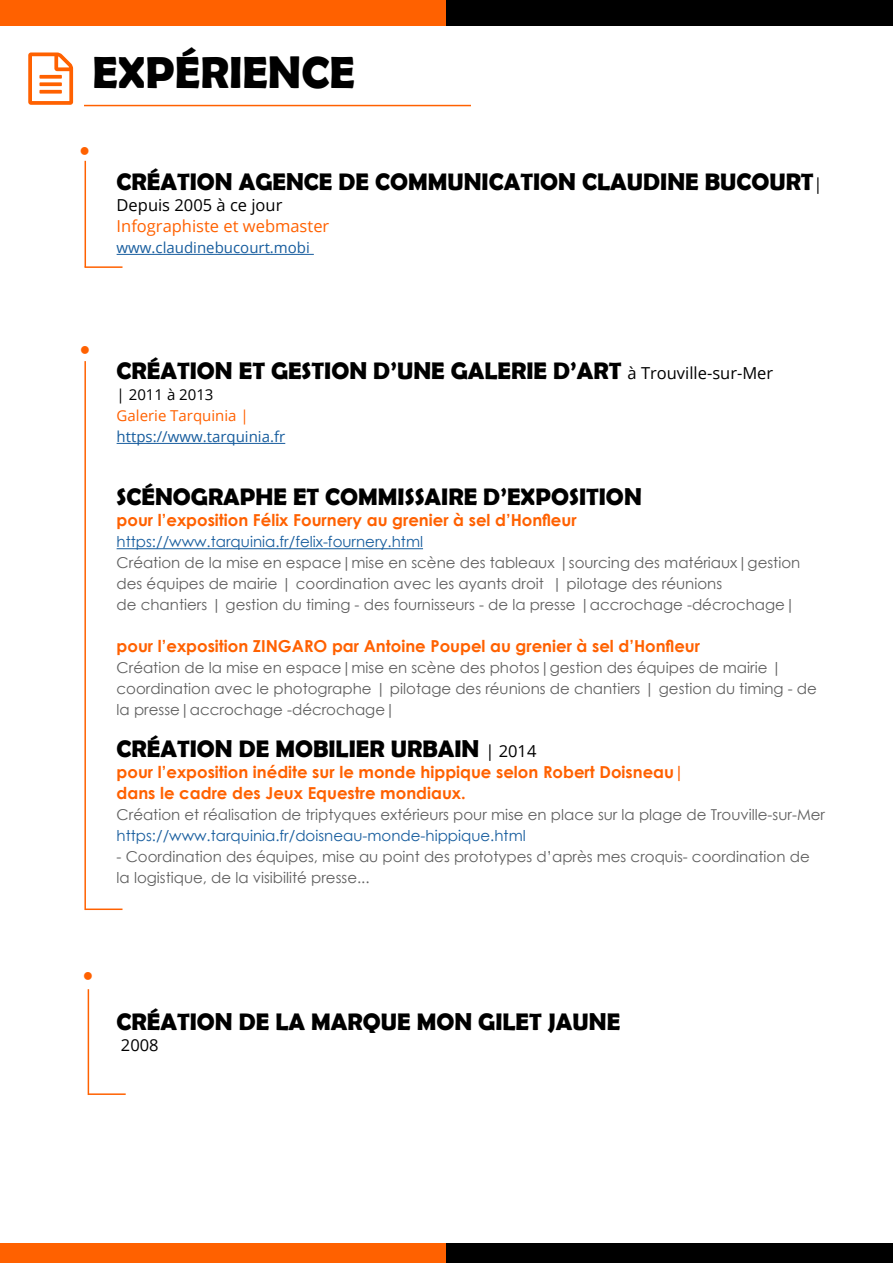
<style>
.page{position:relative;width:893px;height:1263px;background:#fff}
.page>*{position:absolute;margin:0;border:0;box-sizing:border-box;transform-origin:0 0}
.t1{font:700 45px "Berlin Sans FB Demi";color:#000}
.t2{font:700 24px "Berlin Sans FB Demi";color:#000}
.t3{font:700 16.5px "Century Gothic";color:#ff6100}
.t4{font:16.5px/21px "Open Sans";color:#ff6100}
.t5{font:16.5px "Open Sans";color:#000}
.t6{font:15px/21px "Century Gothic";color:#5f5f5f}
.t7{font:15px "Century Gothic";color:#175d9e}
.t8{font:15px "Open Sans";color:#175d9e}
.t9{font:15px "Open Sans";color:#ff6100}
.t10{font:15px "Open Sans";color:#000}
.s1{font-family:"Open Sans";font-weight:400;font-size:16.5px}
.s2{color:#000}
</style>
<div class="page">
<div style="left:0;top:0;width:446px;height:26px;background:#ff6100"></div>
<div style="left:0;top:1243px;width:446px;height:20px;background:#ff6100"></div>
<div style="left:446px;top:0;width:447px;height:26px;background:#000"></div>
<div style="left:446px;top:1243px;width:447px;height:20px;background:#000"></div>
<svg style="left:28px;top:52px;width:45px;height:53px"></svg>
<hr style="left:84px;top:105px;width:387px;height:1px;background:#ff6100">
<hr style="left:117px;top:254px;width:197px;height:1px;background:#175d9e">
<hr style="left:117px;top:443px;width:168px;height:1px;background:#175d9e">
<hr style="left:117px;top:548px;width:306px;height:1px;background:#175d9e">
<hr style="left:85px;top:161px;width:1px;height:106px;background:#ff6100">
<hr style="left:85px;top:266px;width:38px;height:2px;background:#ff6100">
<hr style="left:84px;top:361px;width:2px;height:549px;background:#ff6100">
<hr style="left:85px;top:908px;width:38px;height:2px;background:#ff6100">
<hr style="left:88px;top:989px;width:1px;height:106px;background:#ff6100">
<hr style="left:89px;top:1093px;width:37px;height:2px;background:#ff6100">
<p class="t1" style="left:92px;top:47px;width:264px">EXPÉRIENCE</p>
<p class="t2" style="left:117px;top:168px;width:708px">CRÉATION AGENCE DE COMMUNICATION CLAUDINE BUCOURT<span class="s1">|</span></p>
<p class="t4" style="left:117px;top:194px;width:214px"><span class="s2">Depuis 2005 à ce jour<br></span>Infographiste et webmaster</p>
<p class="t8" style="left:117px;top:238px;width:195px">www.claudinebucourt.mobi</p>
<p class="t2" style="left:117px;top:357px;width:658px">CRÉATION ET GESTION D’UNE GALERIE D’ART <span class="s1">à Trouville-sur-Mer</span></p>
<p class="t10" style="left:117px;top:385px;width:98px">| 2011 à 2013</p>
<p class="t9" style="left:117px;top:406px;width:134px">Galerie Tarquinia |</p>
<p class="t8" style="left:117px;top:427px;width:170px">https://www.tarquinia.fr</p>
<p class="t2" style="left:117px;top:483px;width:527px">SCÉNOGRAPHE ET COMMISSAIRE D’EXPOSITION</p>
<p class="t3" style="left:117px;top:508px;width:462px">pour l’exposition Félix Fournery au grenier à sel d’Honfleur</p>
<p class="t7" style="left:117px;top:531px;width:308px">https://www.tarquinia.fr/felix-fournery.html</p>
<p class="t6" style="left:117px;top:552px;width:685px">Création de la mise en espace|mise en scène des tableaux |sourcing des matériaux|gestion des équipes de mairie | coordination avec les ayants droit | pilotage des réunions<br>de chantiers | gestion du timing - des fournisseurs - de la presse |accrochage -décrochage|</p>
<p class="t3" style="left:117px;top:634px;width:585px">pour l’exposition ZINGARO par Antoine Poupel au grenier à sel d’Honfleur</p>
<p class="t6" style="left:117px;top:657px;width:702px">Création de la mise en espace|mise en scène des photos|gestion des équipes de mairie | coordination avec le photographe | pilotage des réunions de chantiers | gestion du timing - de la presse|accrochage -décrochage|</p>
<p class="t2" style="left:117px;top:735px;width:421px">CRÉATION DE MOBILIER URBAIN <span class="s1">| 2014</span></p>
<p class="t3" style="left:117px;top:760px;width:569px">pour l’exposition inédite sur le monde hippique selon Robert Doisneau|</p>
<p class="t3" style="left:117px;top:781px;width:351px">dans le cadre des Jeux Equestre mondiaux.</p>
<p class="t6" style="left:117px;top:804px;width:710px">Création et réalisation de triptyques extérieurs pour mise en place sur la plage de Trouville-sur-Mer</p>
<p class="t7" style="left:117px;top:825px;width:411px">https://www.tarquinia.fr/doisneau-monde-hippique.html</p>
<p class="t6" style="left:117px;top:846px;width:695px">- Coordination des équipes, mise au point des prototypes d’après mes croquis- coordination de la logistique, de la visibilité presse...</p>
<p class="t2" style="left:117px;top:1008px;width:505px">CRÉATION DE LA MARQUE MON GILET JAUNE</p>
<p class="t5" style="left:121px;top:1034px;width:39px">2008</p>
</div>
